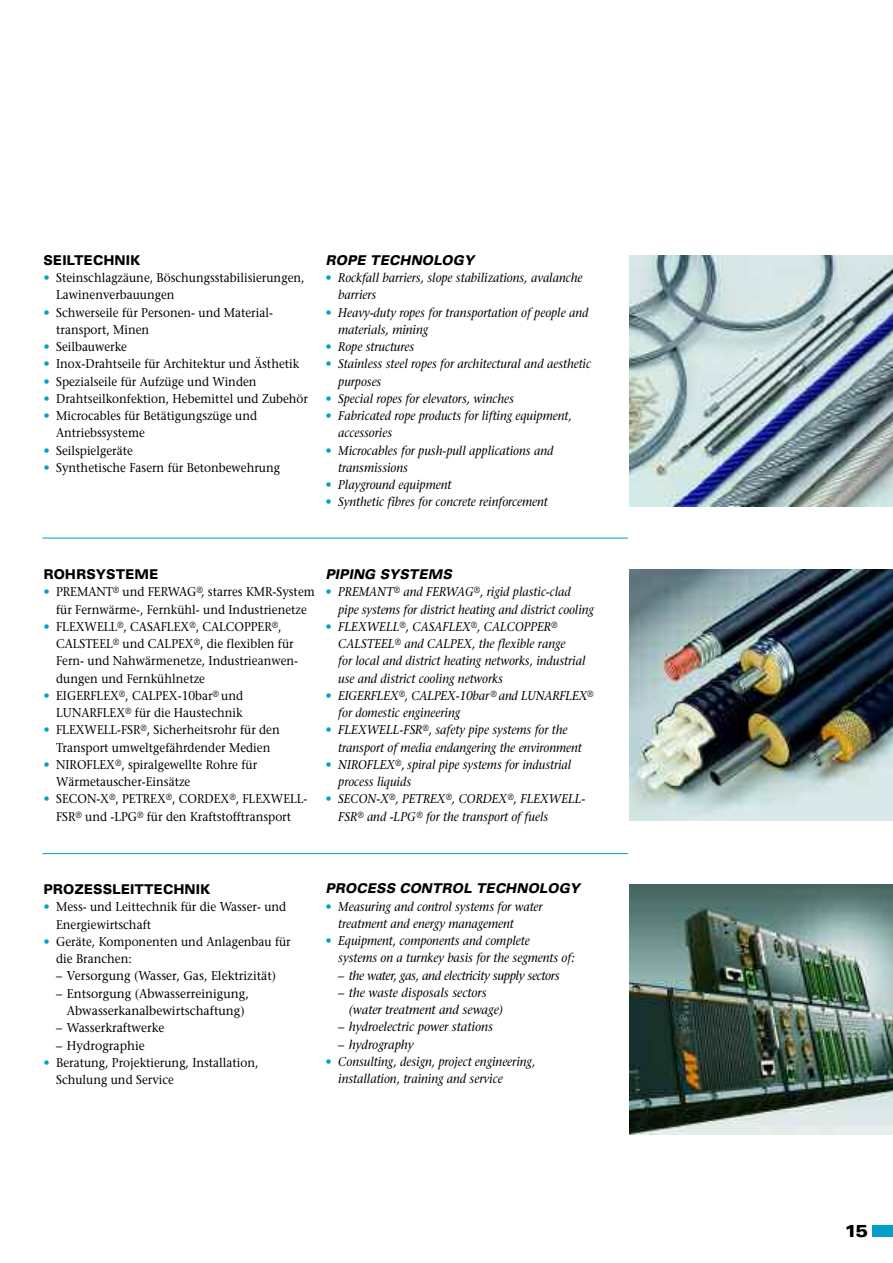
<style>
.page{position:relative;width:893px;height:1263px;background:#fff}
.page>*{position:absolute;margin:0;border:0;box-sizing:border-box;transform-origin:0 0}
.t1{font:900 expanded 17.25px "Univers";color:#000}
.t2{font:italic 900 expanded 13.5px "Univers";color:#000;scale:.86 1}
.t3{font:900 expanded 13.5px "Univers";color:#000;scale:.86 1}
.t4{font:italic 12.75px/17.2px "Stone Serif";color:#000;scale:.92 1}
.t5{font:12.75px/17.2px "Stone Serif";color:#000;scale:.92 1}
.t6{font:12.75px/17.2px "Stone Serif";color:#000;text-align:center;scale:.95 1}
.t7{font:italic 12.75px/17.2px "Stone Serif";color:#000;scale:.95 1}
.t8{font:italic 12.75px "Stone Serif";letter-spacing:-.03em;color:#000;scale:.95 1}
.s1{color:#02a0c6}
.s2{font-style:normal;color:#02a0c6}
.s3{font-style:italic}
</style>
<div class="page">
<img style="left:629px;top:884px;width:264px;height:251px">
<img style="left:629px;top:255px;width:264px;height:251px">
<img style="left:629px;top:570px;width:264px;height:251px">
<hr style="left:43px;top:538px;width:585px;height:1px;background:#02a0c6">
<hr style="left:43px;top:853px;width:585px;height:1px;background:#02a0c6">
<div style="left:872px;top:1225px;width:21px;height:12px;background:#02a0c6"></div>
<p class="t3" style="left:43px;top:255px;width:114px">SEILTECHNIK</p>
<p class="t5" style="left:56px;top:270px;width:271px;text-indent:-13px"><span class="s1">•</span> Steinschlagzäune, Böschungsstabilisierungen,<br>Lawinenverbauungen</p>
<p class="t5" style="left:56px;top:305px;width:237px;text-indent:-13px"><span class="s1">•</span> Schwerseile für Personen- und Material&shy;transport, Minen</p>
<p class="t5" style="left:43px;top:339px;width:92px"><span class="s1">•</span> Seilbauwerke</p>
<p class="t5" style="left:43px;top:357px;width:280px"><span class="s1">•</span> Inox-Drahtseile für Architektur und Ästhetik</p>
<p class="t5" style="left:43px;top:374px;width:233px"><span class="s1">•</span> Spezialseile für Aufzüge und Winden</p>
<p class="t5" style="left:43px;top:391px;width:289px"><span class="s1">•</span> Drahtseilkonfektion, Hebemittel und Zubehör</p>
<p class="t5" style="left:56px;top:408px;width:220px;text-indent:-13px"><span class="s1">•</span> Microcables für Betätigungszüge und<br>Antriebssysteme</p>
<p class="t5" style="left:43px;top:443px;width:99px"><span class="s1">•</span> Seilspielgeräte</p>
<p class="t5" style="left:43px;top:460px;width:259px"><span class="s1">•</span> Synthetische Fasern für Betonbewehrung</p>
<p class="t2" style="left:325px;top:255px;width:175px">ROPE TECHNOLOGY</p>
<p class="t4" style="left:338px;top:270px;width:267px;text-indent:-13px"><span class="s2">•</span> Rockfall barriers, slope stabilizations, avalanche barriers</p>
<p class="t4" style="left:338px;top:305px;width:273px;text-indent:-13px"><span class="s2">•</span> Heavy-duty ropes for transportation of people and materials, mining</p>
<p class="t4" style="left:325px;top:339px;width:98px"><span class="s2">•</span> Rope structures</p>
<p class="t4" style="left:338px;top:357px;width:276px;text-indent:-13px"><span class="s2">•</span> Stainless steel ropes for architectural and aesthetic purposes</p>
<p class="t4" style="left:325px;top:391px;width:206px"><span class="s2">•</span> Special ropes for elevators, winches</p>
<p class="t4" style="left:338px;top:408px;width:255px;text-indent:-13px"><span class="s2">•</span> Fabricated rope products for lifting equipment, accessories</p>
<p class="t4" style="left:338px;top:443px;width:235px;text-indent:-13px"><span class="s2">•</span> Microcables for push-pull applications and transmissions</p>
<p class="t4" style="left:325px;top:477px;width:138px"><span class="s2">•</span> Playground equipment</p>
<p class="t4" style="left:325px;top:495px;width:243px"><span class="s2">•</span> Synthetic fibres for concrete reinforcement</p>
<p class="t3" style="left:43px;top:569px;width:136px">ROHRSYSTEME</p>
<p class="t5" style="left:43px;top:585px;width:297px;text-align:center"><span class="s1">•</span> PREMANT<sup>®</sup> und FERWAG<sup>®</sup><span class="s3">,</span> starres KMR-System für Fernwärme-, Fernkühl- und Industrienetze</p>
<p class="t5" style="left:56px;top:619px;width:265px;text-indent:-13px"><span class="s1">•</span> FLEXWELL<sup>®</sup>, CASAFLEX<sup>®</sup>, CALCOPPER<sup>®</sup>, CALSTEEL<sup>®</sup> und CALPEX<sup>®</sup>, die flexiblen für Fern- und Nahwärmenetze, Industrieanwen&shy;dungen und Fernkühlnetze</p>
<p class="t5" style="left:43px;top:688px;width:219px;text-align:right"><span class="s1">•</span> EIGERFLEX<sup>®</sup>, CALPEX-10bar<sup>®</sup> und<br>LUNARFLEX<sup>®</sup> für die Haustechnik</p>
<p class="t5" style="left:43px;top:723px;width:258px;text-align:center"><span class="s1">•</span> FLEXWELL-FSR<sup>®</sup>, Sicherheitsrohr für den<br>Transport umweltgefährdender Medien</p>
<p class="t5" style="left:56px;top:757px;width:220px;text-indent:-13px"><span class="s1">•</span> NIROFLEX<sup>®</sup>, spiralgewellte Rohre für<br>Wärmetauscher-Einsätze</p>
<p class="t5" style="left:43px;top:792px;width:289px;text-align:center"><span class="s1">•</span> SECON-X<sup>®</sup>, PETREX<sup>®</sup>, CORDEX<sup>®</sup>, FLEXWELL-<br>FSR<sup>®</sup> und -LPG<sup>®</sup> für den Kraftstofftransport</p>
<p class="t2" style="left:325px;top:569px;width:149px">PIPING SYSTEMS</p>
<p class="t4" style="left:338px;top:585px;width:279px;text-indent:-13px"><span class="s2">•</span> PREMANT<sup>®</sup> and FERWAG<sup>®</sup>, rigid plastic-clad pipe systems for district heating and district cooling</p>
<p class="t4" style="left:338px;top:619px;width:270px;text-indent:-13px"><span class="s2">•</span> FLEXWELL<sup>®</sup>, CASAFLEX<sup>®</sup>, CALCOPPER<sup>® </sup>CALSTEEL<sup>®</sup> and CALPEX, the flexible range<br>for local and district heating networks, industrial use and district cooling networks</p>
<p class="t4" style="left:338px;top:688px;width:279px;text-indent:-13px"><span class="s2">•</span> EIGERFLEX<sup>®</sup>, CALPEX-10bar <sup>®</sup> and LUNARFLEX<sup>® </sup>for domestic engineering</p>
<p class="t4" style="left:338px;top:723px;width:266px;text-indent:-13px"><span class="s2">•</span> FLEXWELL-FSR<sup>®</sup>, safety pipe systems for the transport of media endangering the environment</p>
<p class="t4" style="left:338px;top:757px;width:255px;text-indent:-13px"><span class="s2">•</span> NIROFLEX<sup>®</sup>, spiral pipe systems for industrial process liquids</p>
<p class="t4" style="left:338px;top:792px;width:270px;text-indent:-13px"><span class="s2">•</span> SECON-X<sup>®</sup>, PETREX<sup>®</sup>, CORDEX<sup>®</sup>, FLEXWELL-<br>FSR<sup>®</sup> and -LPG<sup>®</sup> for the transport of fuels</p>
<p class="t3" style="left:43px;top:884px;width:196px">PROZESSLEITTECHNIK</p>
<p class="t5" style="left:56px;top:900px;width:252px;text-indent:-13px"><span class="s1">•</span> Mess- und Leittechnik für die Wasser- und<br>Energiewirtschaft</p>
<p class="t5" style="left:56px;top:934px;width:256px;text-indent:-13px"><span class="s1">•</span> Geräte, Komponenten und Anlagenbau für die Branchen:</p>
<p class="t6" style="left:56px;top:969px;width:233px">– Versorgung (Wasser, Gas, Elektrizität)</p>
<p class="t6" style="left:56px;top:986px;width:204px">– Entsorgung (Abwasserreinigung,<br>Abwasserkanalbewirtschaftung)</p>
<p class="t6" style="left:56px;top:1020px;width:116px">– Wasserkraftwerke</p>
<p class="t6" style="left:56px;top:1038px;width:95px">– Hydrographie</p>
<p class="t5" style="left:56px;top:1055px;width:221px;text-indent:-13px"><span class="s1">•</span> Beratung, Projektierung, Installation,<br>Schulung und Service</p>
<p class="t2" style="left:325px;top:884px;width:298px">PROCESS CONTROL TECHNOLOGY</p>
<p class="t4" style="left:338px;top:899px;width:224px;text-indent:-13px"><span class="s2">•</span> Measuring and control systems for water treatment and energy management</p>
<p class="t4" style="left:338px;top:933px;width:258px;text-indent:-13px"><span class="s2">•</span> Equipment, components and complete<br>systems on a turnkey basis for the segments of:</p>
<p class="t8" style="left:338px;top:970px;width:235px">– the water, gas, and electricity supply sectors</p>
<p class="t7" style="left:349px;top:985px;width:164px;text-indent:-11px">– the waste disposals sectors (water treatment and sewage)</p>
<p class="t7" style="left:338px;top:1020px;width:164px">– hydroelectric power stations</p>
<p class="t7" style="left:338px;top:1037px;width:81px">– hydrography</p>
<p class="t4" style="left:338px;top:1054px;width:216px;text-indent:-13px"><span class="s2">•</span> Consulting, design, project engineering, installation, training and service</p>
<h1 class="t1" style="left:844px;top:1225px;width:25px">15</h1>
</div>
